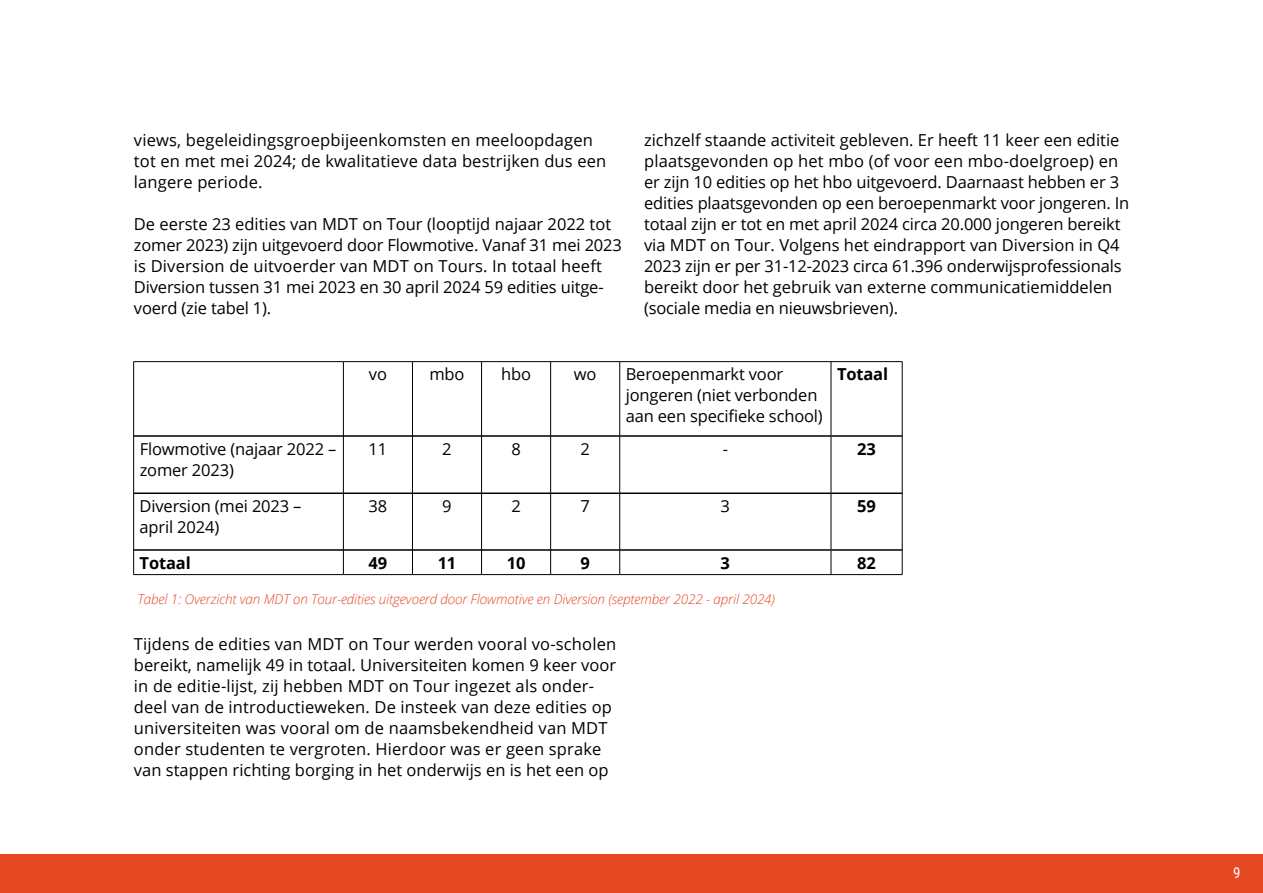
<style>
.page{position:relative;width:1263px;height:893px;background:#fff}
.page>*{position:absolute;margin:0;border:0;box-sizing:border-box;transform-origin:0 0}
.t1{font:16.5px/21px "Open Sans";color:#000}
.t2{font:700 16.5px "Open Sans";letter-spacing:-.01em;color:#000}
.t3{font:15px "Roboto Condensed";color:#fff}
.t4{font:italic 300 13.5px "Open Sans";letter-spacing:-.01em;color:#e74824}
</style>
<div class="page">
<div style="left:0;top:854px;width:1263px;height:39px;background:#e74824"></div>
<hr style="left:134px;top:435px;width:209px;height:2px;background:#000">
<hr style="left:344px;top:435px;width:68px;height:2px;background:#000">
<hr style="left:413px;top:435px;width:68px;height:2px;background:#000">
<hr style="left:482px;top:435px;width:68px;height:2px;background:#000">
<hr style="left:551px;top:435px;width:68px;height:2px;background:#000">
<hr style="left:620px;top:435px;width:211px;height:2px;background:#000">
<hr style="left:831px;top:435px;width:71px;height:2px;background:#000">
<hr style="left:134px;top:492px;width:209px;height:2px;background:#000">
<hr style="left:344px;top:492px;width:68px;height:2px;background:#000">
<hr style="left:413px;top:492px;width:68px;height:2px;background:#000">
<hr style="left:482px;top:492px;width:68px;height:2px;background:#000">
<hr style="left:551px;top:492px;width:68px;height:2px;background:#000">
<hr style="left:620px;top:492px;width:211px;height:2px;background:#000">
<hr style="left:831px;top:492px;width:71px;height:2px;background:#000">
<hr style="left:134px;top:549px;width:209px;height:2px;background:#000">
<hr style="left:344px;top:549px;width:68px;height:2px;background:#000">
<hr style="left:413px;top:549px;width:68px;height:2px;background:#000">
<hr style="left:482px;top:549px;width:68px;height:2px;background:#000">
<hr style="left:551px;top:549px;width:68px;height:2px;background:#000">
<hr style="left:620px;top:549px;width:211px;height:2px;background:#000">
<hr style="left:831px;top:549px;width:71px;height:2px;background:#000">
<hr style="left:133px;top:361px;width:210px;height:1px;background:#000">
<hr style="left:133px;top:362px;width:1px;height:74px;background:#000">
<hr style="left:343px;top:361px;width:69px;height:1px;background:#000">
<hr style="left:343px;top:362px;width:1px;height:74px;background:#000">
<hr style="left:412px;top:361px;width:69px;height:1px;background:#000">
<hr style="left:412px;top:362px;width:1px;height:74px;background:#000">
<hr style="left:481px;top:361px;width:70px;height:1px;background:#000">
<hr style="left:481px;top:362px;width:1px;height:74px;background:#000">
<hr style="left:551px;top:361px;width:69px;height:1px;background:#000">
<hr style="left:550px;top:362px;width:1px;height:74px;background:#000">
<hr style="left:620px;top:361px;width:211px;height:1px;background:#000">
<hr style="left:619px;top:362px;width:1px;height:74px;background:#000">
<hr style="left:831px;top:361px;width:71px;height:1px;background:#000">
<hr style="left:831px;top:362px;width:1px;height:74px;background:#000">
<hr style="left:902px;top:362px;width:1px;height:74px;background:#000">
<hr style="left:133px;top:436px;width:1px;height:57px;background:#000">
<hr style="left:343px;top:436px;width:1px;height:57px;background:#000">
<hr style="left:412px;top:436px;width:1px;height:57px;background:#000">
<hr style="left:481px;top:436px;width:1px;height:57px;background:#000">
<hr style="left:550px;top:436px;width:1px;height:57px;background:#000">
<hr style="left:619px;top:436px;width:1px;height:57px;background:#000">
<hr style="left:831px;top:436px;width:1px;height:57px;background:#000">
<hr style="left:902px;top:436px;width:1px;height:57px;background:#000">
<hr style="left:133px;top:493px;width:1px;height:57px;background:#000">
<hr style="left:343px;top:493px;width:1px;height:57px;background:#000">
<hr style="left:412px;top:493px;width:1px;height:57px;background:#000">
<hr style="left:481px;top:493px;width:1px;height:57px;background:#000">
<hr style="left:550px;top:493px;width:1px;height:57px;background:#000">
<hr style="left:619px;top:493px;width:1px;height:57px;background:#000">
<hr style="left:831px;top:493px;width:1px;height:57px;background:#000">
<hr style="left:902px;top:493px;width:1px;height:57px;background:#000">
<svg style="left:133px;top:550px;width:1px;height:24px"></svg>
<svg style="left:343px;top:550px;width:1px;height:24px"></svg>
<svg style="left:412px;top:550px;width:1px;height:24px"></svg>
<svg style="left:481px;top:550px;width:1px;height:24px"></svg>
<svg style="left:550px;top:550px;width:1px;height:24px"></svg>
<svg style="left:619px;top:550px;width:1px;height:24px"></svg>
<svg style="left:831px;top:550px;width:1px;height:24px"></svg>
<svg style="left:902px;top:550px;width:1px;height:24px"></svg>
<hr style="left:133px;top:574px;width:210px;height:1px;background:#000">
<hr style="left:343px;top:574px;width:69px;height:1px;background:#000">
<hr style="left:412px;top:574px;width:69px;height:1px;background:#000">
<hr style="left:481px;top:574px;width:70px;height:1px;background:#000">
<hr style="left:551px;top:574px;width:69px;height:1px;background:#000">
<hr style="left:620px;top:574px;width:211px;height:1px;background:#000">
<hr style="left:831px;top:574px;width:71px;height:1px;background:#000">
<p class="t1" style="left:134px;top:129px;width:474px">views, begeleidingsgroepbijeenkomsten en meeloopdagen tot en met mei 2024; de kwalitatieve data bestrijken dus een langere periode.</p>
<p class="t1" style="left:134px;top:213px;width:489px">De eerste 23 edities van MDT on Tour (looptijd najaar 2022 tot zomer 2023) zijn uitgevoerd door Flowmotive. Vanaf 31 mei 2023 is Diversion de uitvoerder van MDT on Tours. In totaal heeft Diversion tussen 31 mei 2023 en 30 april 2024 59 edities uitge&shy;voerd (zie tabel 1).</p>
<p class="t1" style="left:644px;top:129px;width:487px">zichzelf staande activiteit gebleven. Er heeft 11 keer een editie plaatsgevonden op het mbo (of voor een mbo-doelgroep) en er zijn 10 edities op het hbo uitgevoerd. Daarnaast hebben er 3 edities plaatsgevonden op een beroepenmarkt voor jongeren. In totaal zijn er tot en met april 2024 circa 20.000 jongeren bereikt via MDT on Tour. Volgens het eindrapport van Diversion in Q4<br>2023 zijn er per 31-12-2023 circa 61.396 onderwijsprofessionals bereikt door het gebruik van externe communicatiemiddelen (sociale media en nieuwsbrieven).</p>
<p class="t1" style="left:369px;top:363px;width:20px">vo</p>
<p class="t1" style="left:429px;top:363px;width:37px">mbo</p>
<p class="t1" style="left:501px;top:363px;width:31px">hbo</p>
<p class="t1" style="left:574px;top:363px;width:24px">wo</p>
<p class="t1" style="left:626px;top:363px;width:199px">Beroepenmarkt voor jongeren (niet verbonden aan een specifieke school)</p>
<p class="t2" style="left:837px;top:363px;width:53px">Totaal</p>
<p class="t1" style="left:140px;top:438px;width:198px">Flowmotive (najaar 2022 – zomer 2023)</p>
<p class="t1" style="left:369px;top:438px;width:20px">11</p>
<p class="t1" style="left:442px;top:438px;width:11px">2</p>
<p class="t1" style="left:511px;top:438px;width:11px">8</p>
<p class="t1" style="left:580px;top:438px;width:11px">2</p>
<p class="t1" style="left:723px;top:438px;width:7px">-</p>
<p class="t2" style="left:857px;top:437px;width:20px">23</p>
<p class="t1" style="left:140px;top:495px;width:163px">Diversion (mei 2023 – april 2024)</p>
<p class="t1" style="left:369px;top:495px;width:20px">38</p>
<p class="t1" style="left:442px;top:495px;width:11px">9</p>
<p class="t1" style="left:511px;top:495px;width:11px">2</p>
<p class="t1" style="left:580px;top:495px;width:11px">7</p>
<p class="t1" style="left:721px;top:495px;width:11px">3</p>
<p class="t2" style="left:857px;top:494px;width:20px">59</p>
<p class="t2" style="left:140px;top:551px;width:53px">Totaal</p>
<p class="t2" style="left:369px;top:551px;width:20px">49</p>
<p class="t2" style="left:438px;top:551px;width:20px">11</p>
<p class="t2" style="left:507px;top:551px;width:20px">10</p>
<p class="t2" style="left:580px;top:551px;width:11px">9</p>
<p class="t2" style="left:721px;top:551px;width:11px">3</p>
<p class="t2" style="left:857px;top:551px;width:20px">82</p>
<p class="t4" style="left:137px;top:590px;width:639px">Tabel 1: Overzicht van MDT on Tour-edities uitgevoerd door Flowmotive en Diversion (september 2022 - april 2024)</p>
<p class="t1" style="left:134px;top:633px;width:484px">Tijdens de edities van MDT on Tour werden vooral vo-scholen bereikt, namelijk 49 in totaal. Universiteiten komen 9 keer voor in de editie-lijst, zij hebben MDT on Tour ingezet als onder&shy;deel van de introductieweken. De insteek van deze edities op universiteiten was vooral om de naamsbekendheid van MDT onder studenten te vergroten. Hierdoor was er geen sprake van stappen richting borging in het onderwijs en is het een op</p>
<p class="t3" style="left:1233px;top:862px;width:9px">9</p>
</div>
